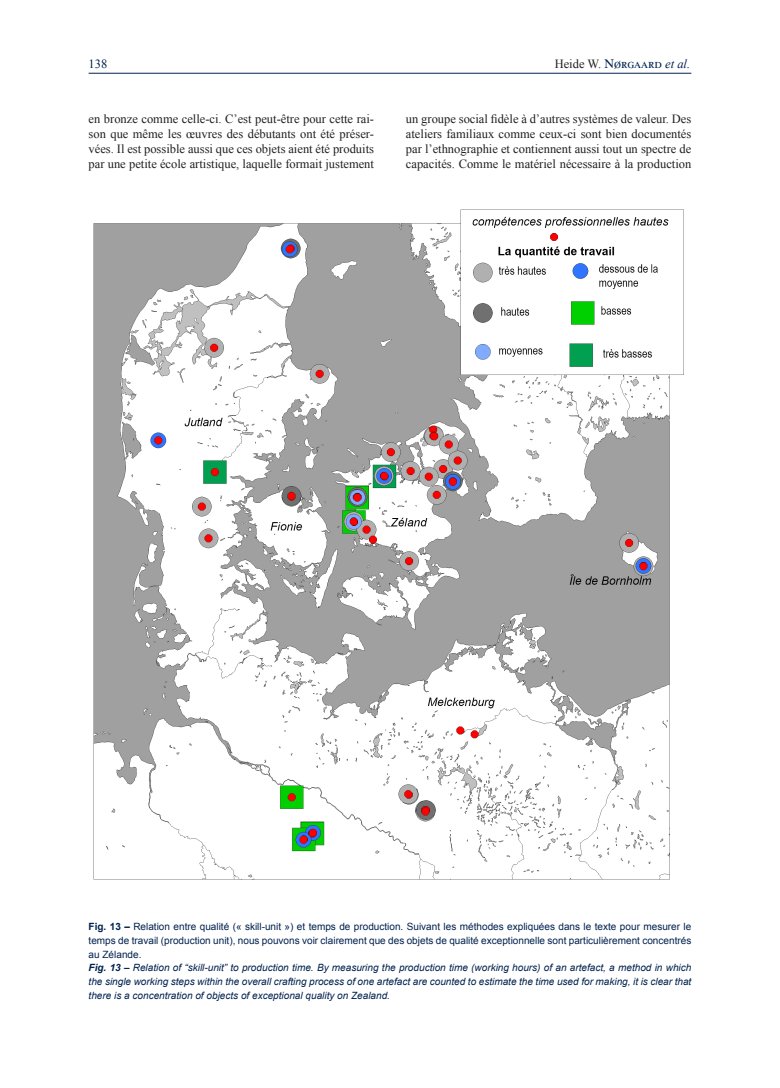
<style>
.page{position:relative;width:780px;height:1088px;background:#fff}
.page>*{position:absolute;margin:0;border:0;box-sizing:border-box;transform-origin:0 0}
._0_Txt_baz{font:12.5px/15px "Times New Roman";color:#231f20;text-align:justify}
.t1{font:12.5px "Times Ten Roman SC";color:#00214f}
.t2{font:12.5px "Times New Roman";color:#00214f}
.Figures{font:italic 10px/13.8px "Arial";color:#00214f;text-align:justify}
.Figures-2{font:10px/13.8px "Arial";color:#00214f;text-align:justify}
.s1{font-family:"Times New Roman";color:#231f20}
.s2{font-family:"Times New Roman";font-style:italic}
.s3{font-weight:700}
</style>
<div class="page">
<hr style="left:89px;top:73px;width:602px;height:1px;background:#00214f">
<img style="left:93px;top:209px;width:591px;height:671px">
<p class="t2" style="left:89px;top:55px;width:20px">138</p>
<p class="t1" style="left:554px;top:56px;width:137px"><span class="s1">Heide W.</span> Nørgaard <span class="s2">et al.</span></p>
<p class="_0_Txt_baz" style="left:89px;top:111px;width:287px">en bronze comme celle-ci. C’est peut-être pour cette rai&shy;son que même les œuvres des débutants ont été préser&shy;vées. Il est possible aussi que ces objets aient été produits par une petite école artistique, laquelle formait justement</p>
<p class="_0_Txt_baz" style="left:406px;top:111px;width:287px">un groupe social fidèle à d’autres systèmes de valeur. Des ateliers familiaux comme ceux-ci sont bien documentés par l’ethnographie et contiennent aussi tout un spectre de capacités. Comme le matériel nécessaire à la production</p>
<p class="Figures-2" style="left:89px;top:920px;width:604px"><span class="s3">Fig. 13 –</span> Relation entre qualité (« skill-unit ») et temps de production. Suivant les méthodes expliquées dans le texte pour mesurer le temps de travail (production unit), nous pouvons voir clairement que des objets de qualité exceptionnelle sont particulièrement concentrés au Zélande.</p>
<p class="Figures" style="left:89px;top:961px;width:604px"><span class="s3">Fig. 13 –</span> Relation of “skill-unit” to production time. By measuring the production time (working hours) of an artefact, a method in which the single working steps within the overall crafting process of one artefact are counted to estimate the time used for making, it is clear that there is a concentration of objects of exceptional quality on Zealand.</p>
</div>
